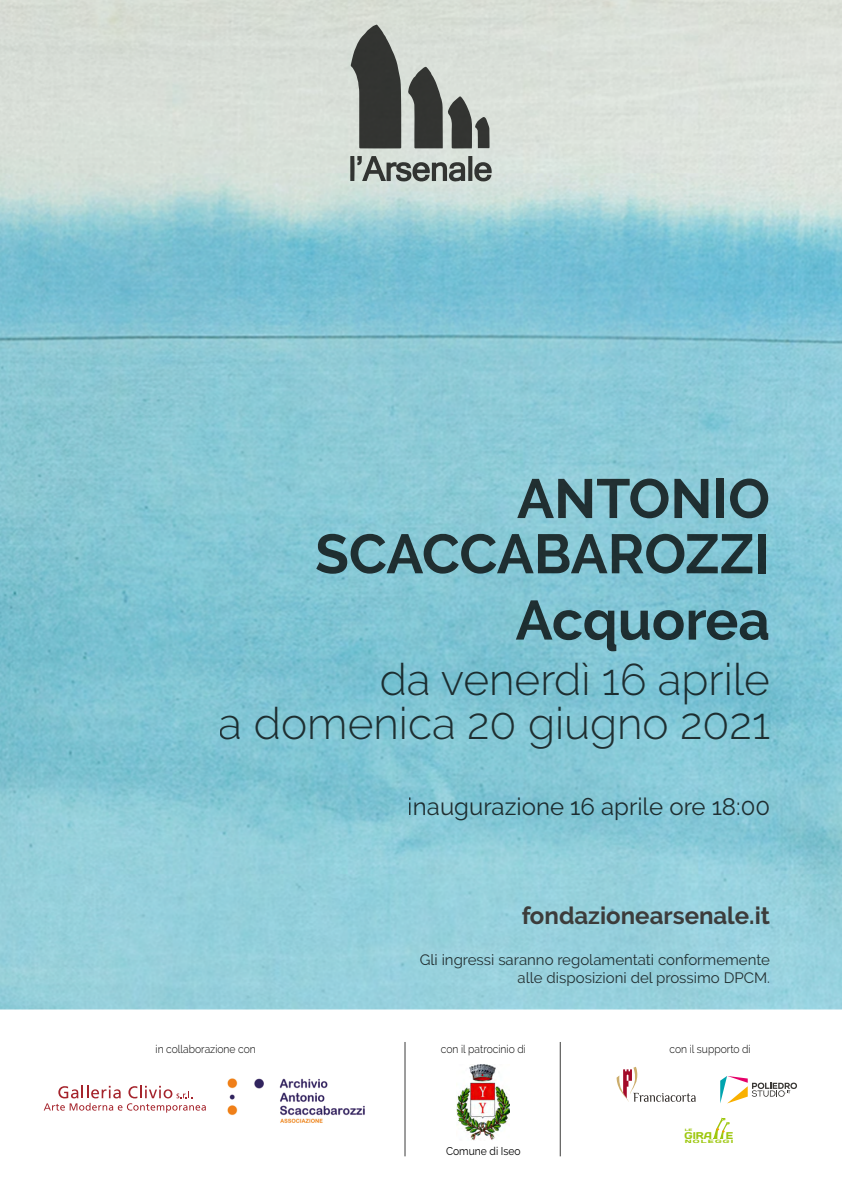
<style>
.page{position:relative;width:842px;height:1191px;background:#fff}
.page>*{position:absolute;margin:0;border:0;box-sizing:border-box;transform-origin:0 0}
.t1{font:700 55.2px/55.2px "Raleway";color:#3c3c3b;text-align:right}
.t2{font:300 44.2px/44.2px "Raleway";color:#3c3c3b;text-align:right}
.t3{font:24px "Raleway";color:#3c3c3b}
.t4{font:700 24px "Raleway";color:#3c3c3b}
.t5{font:15px/18px "Raleway";color:#3c3c3b;text-align:right}
.t6{font:300 11.2px "Raleway";color:#000;scale:.92 1}
.t7{font:11.2px "Raleway";color:#000;scale:.92 1}
.t8{font:9.8px "Days One";color:#9dc70e}
.t9{font:4.7px "Days One";letter-spacing:.145em;color:#9dc70e;scale:1.7 1}
.t10{font:3.3px "Days One";color:#9dc70e;scale:1.53 1}
</style>
<div class="page">
<img style="left:0;top:0;width:842px;height:1009px">
<svg style="left:351px;top:25px;width:50px;height:123px;background:#595b58"></svg>
<svg style="left:408px;top:67px;width:81px;height:81px;background:#848783"></svg>
<svg style="left:350px;top:156px;width:142px;height:26px;background:#919893"></svg>
<svg style="left:713px;top:1117px;width:17px;height:22px"></svg>
<img style="left:227px;top:1078px;width:138px;height:45px">
<svg style="left:44px;top:1085px;width:162px;height:27px"></svg>
<svg style="left:720px;top:1076px;width:77px;height:27px"></svg>
<svg style="left:617px;top:1066px;width:78px;height:36px"></svg>
<img style="left:457px;top:1064px;width:53px;height:76px">
<hr style="left:560px;top:1042px;width:1px;height:114px;background:#3c3c3b">
<hr style="left:405px;top:1042px;width:1px;height:114px;background:#3c3c3b">
<h1 class="t1" style="left:315px;top:471px;width:456px">ANTONIO<br>SCACCABAROZZI</h1>
<h1 class="t1" style="left:515px;top:593px;width:256px">Acquorea</h1>
<h2 class="t2" style="left:219px;top:657px;width:553px">da venerdì 16 aprile<br>a domenica 20 giugno 2021</h2>
<h3 class="t3" style="left:408px;top:793px;width:364px">inaugurazione 16 aprile ore 18:00</h3>
<h3 class="t4" style="left:522px;top:901px;width:250px">fondazionearsenale.it</h3>
<p class="t5" style="left:420px;top:950px;width:352px">Gli ingressi saranno regolamentati conformemente alle disposizioni del prossimo DPCM.</p>
<p class="t6" style="left:156px;top:1042px;width:110px">in collaborazione con</p>
<p class="t6" style="left:441px;top:1042px;width:94px">con il patrocinio di</p>
<p class="t6" style="left:669px;top:1042px;width:90px">con il supporto di</p>
<p class="t7" style="left:446px;top:1144px;width:83px">Comune di Iseo</p>
<p class="t10" style="left:685px;top:1127px;width:6px">LE</p>
<p class="t8" style="left:685px;top:1129px;width:29px">GIRA</p>
<p class="t8" style="left:726px;top:1129px;width:9px">E</p>
<p class="t9" style="left:685px;top:1138px;width:30px">NOLEGGI</p>
</div>
